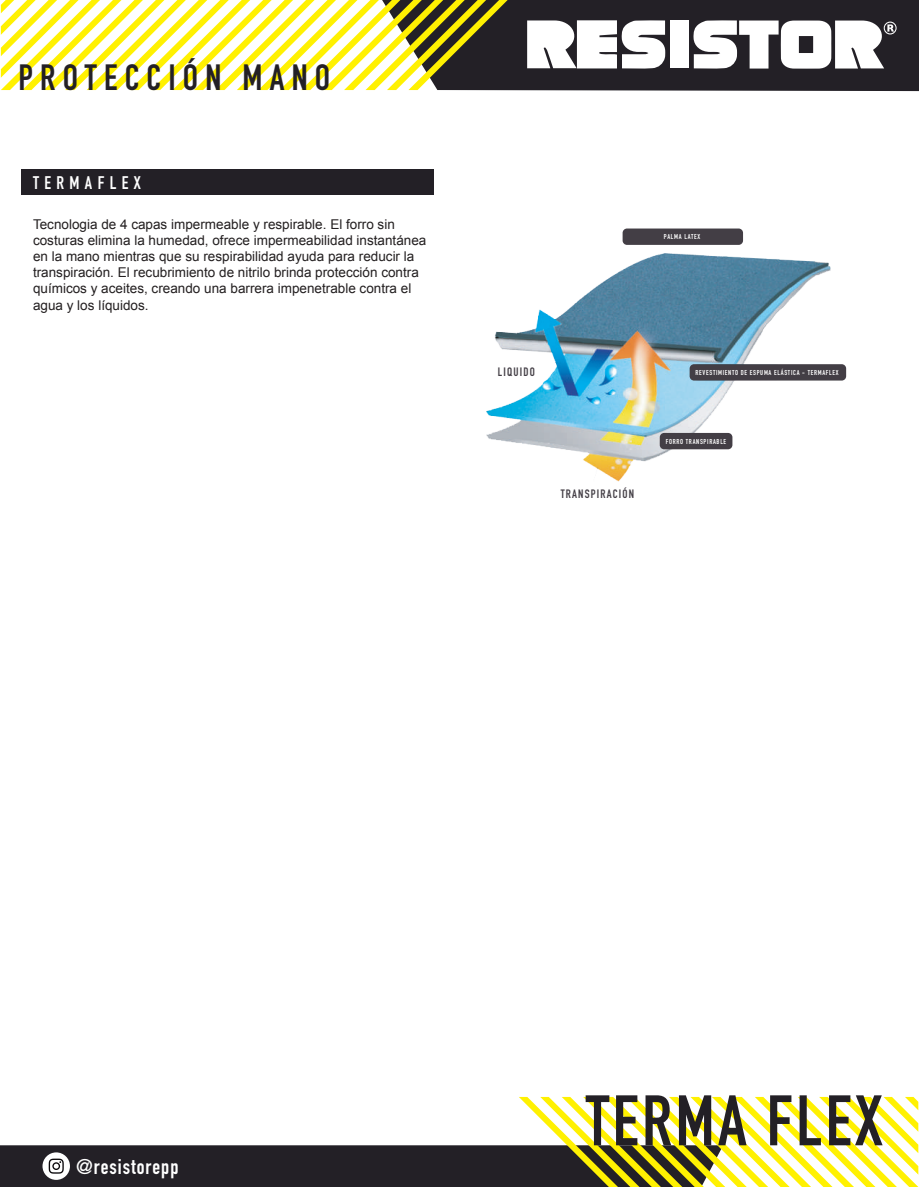
<style>
.page{position:relative;width:919px;height:1187px;background:#fff}
.page>*{position:absolute;margin:0;border:0;box-sizing:border-box;transform-origin:0 0}
.t1{font:700 70.2px "DIN Condensed";letter-spacing:.05em;color:#232026}
.t2{font:700 36px "DIN Condensed";letter-spacing:.2em;color:#232026}
.t3{font:700 21px "DIN Condensed";letter-spacing:.05em;color:#fff}
.t4{font:700 18px "DIN Condensed";letter-spacing:.3em;color:#fff}
.t5{font:13.5px/16.2px "Arial";color:#231f20}
.t6{font:700 12px "DIN Condensed";letter-spacing:.1em;color:#433e45}
.t7{font:700 7.05px "DIN Condensed";letter-spacing:.1em;color:#fff}
</style>
<div class="page">
<div style="left:21px;top:170px;width:412px;height:25px;background:#232026"></div>
<div style="left:387px;top:0;width:531px;height:91px;background:#232026"></div>
<svg style="left:1px;top:0;width:506px;height:90px"></svg>
<svg style="left:0;top:1096px;width:918px;height:90px"></svg>
<svg style="left:527px;top:20px;width:138px;height:49px"></svg>
<div style="left:670px;top:21px;width:19px;height:47px;background:#fff"></div>
<svg style="left:693px;top:20px;width:203px;height:49px"></svg>
<img style="left:486px;top:254px;width:344px;height:227px">
<div style="left:689px;top:364px;width:157px;height:16px;background:#433e45;border-radius:4px"></div>
<div style="left:622px;top:228px;width:121px;height:17px;background:#433e45;border-radius:4px"></div>
<div style="left:659px;top:433px;width:73px;height:16px;background:#433e45;border-radius:4px"></div>
<h2 class="t2" style="left:18px;top:53px;width:313px">PROTECCIÓN MANO</h2>
<h3 class="t4" style="left:33px;top:170px;width:109px">TERMAFLEX</h3>
<p class="t5" style="left:33px;top:216px;width:395px">Tecnologia de 4 capas impermeable y respirable. El forro sin costuras elimina la humedad, ofrece impermeabilidad instantánea en la mano mientras que su respirabilidad ayuda para reducir la transpiración. El recubrimiento de nitrilo brinda protección contra químicos y aceites, creando una barrera impenetrable contra el agua y los líquidos.</p>
<p class="t7" style="left:663px;top:232px;width:38px">PALMA LATEX</p>
<p class="t6" style="left:498px;top:364px;width:38px">LIQUIDO</p>
<p class="t7" style="left:695px;top:368px;width:144px">REVESTIMIENTO DE ESPUMA ELÁSTICA - TERMAFLEX</p>
<p class="t6" style="left:560px;top:486px;width:75px">TRANSPIRACIÓN</p>
<p class="t7" style="left:665px;top:436px;width:62px">FORRO TRANSPIRABLE</p>
<h3 class="t3" style="left:76px;top:1152px;width:104px">@resistorepp</h3>
<h1 class="t1" style="left:586px;top:1073px;width:298px">TERMA FLEX</h1>
</div>
